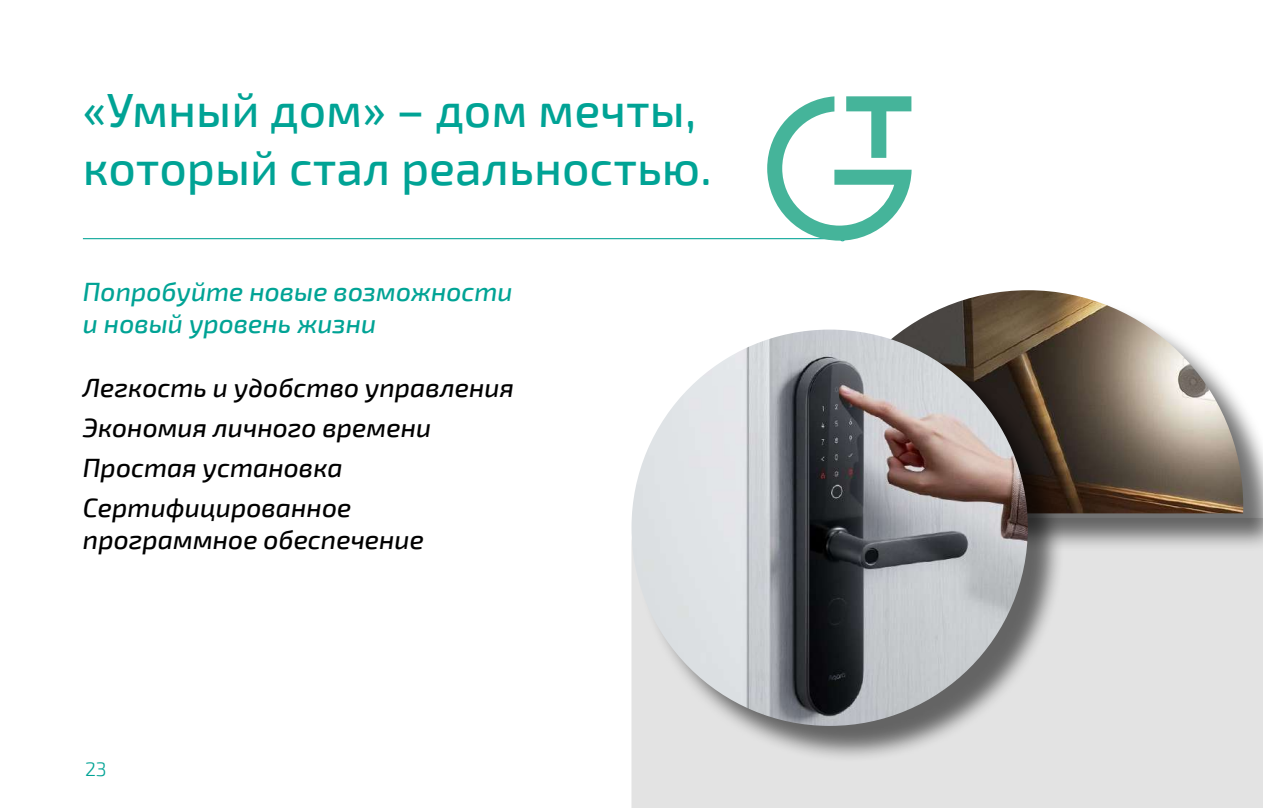
<style>
.page{position:relative;width:1263px;height:808px;background:#fff}
.page>*{position:absolute;margin:0;border:0;box-sizing:border-box;transform-origin:0 0}
.t1{font:500 48px/57.6px "Exo 2";color:#00a395}
.t2{font:italic 500 26.4px/40.2px "Exo 2";color:#000}
.t3{font:italic 500 26.4px/31.8px "Exo 2";color:#00a395}
.t4{font:300 19.5px "Exo 2";color:#00a395}
</style>
<div class="page">
<div style="left:631px;top:542px;width:632px;height:266px;background:#e3e3e3"></div>
<div style="left:817px;top:295px;width:446px;height:257px;background:#000;opacity:.56"></div>
<img style="left:812px;top:290px;width:431px;height:223px">
<div style="left:636px;top:333px;width:428px;height:429px;background:#000;opacity:.56"></div>
<img style="left:631px;top:330px;width:397px;height:396px;border-radius:198px">
<hr style="left:83px;top:238px;width:757px;height:1px;background:#00a395">
<svg style="left:767px;top:96px;width:145px;height:145px"></svg>
<h1 class="t1" style="left:83px;top:82px;width:630px">«Умный дом» – дом мечты, который стал реальностью.</h1>
<p class="t3" style="left:83px;top:277px;width:431px">Попробуйте новые возможности и новый уровень жизни</p>
<p class="t2" style="left:83px;top:368px;width:433px">Легкость и удобство управления<br>Экономия личного времени<br>Простая установка<br>Сертифицированное</p>
<p class="t2" style="left:83px;top:520px;width:343px">программное обеспечение</p>
<p class="t4" style="left:85px;top:757px;width:23px">23</p>
</div>
